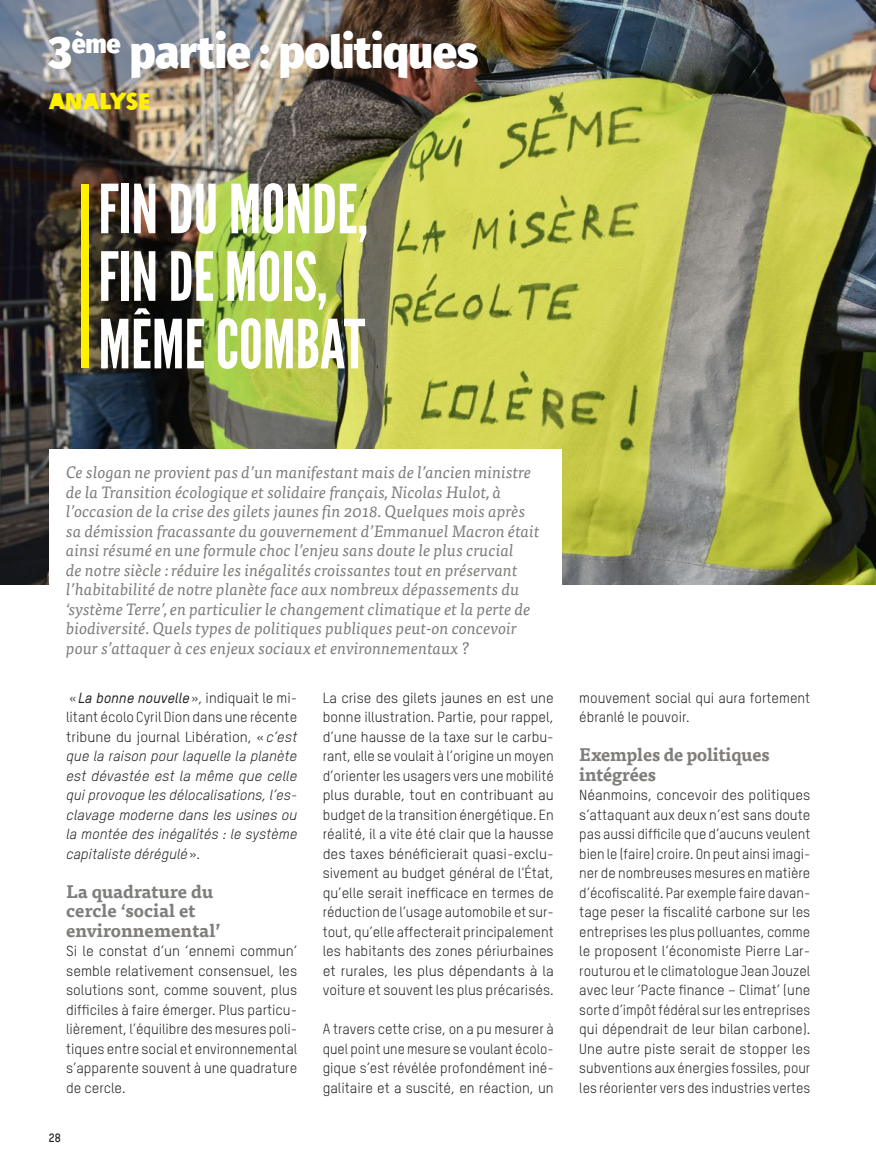
<style>
.page{position:relative;width:876px;height:1170px;background:#fff}
.page>*{position:absolute;margin:0;border:0;box-sizing:border-box;transform-origin:0 0}
.t1{font:67.5px/67.5px "League Gothic";color:#fff}
.t2{font:800 45px "Fira Sans";letter-spacing:-.01em;color:#fff}
.t3{font:22.5px "Oxfam Global Headline";color:#fff101}
.t4{font:700 18px/19.5px "Tisa Pro";color:#7f7e7c}
.t5{font:italic 16.5px/19.5px "Tisa Pro";color:#7f7e7c}
.t6{font:14.25px/19.5px "Oxfam TSTARPRO";color:#231f20;text-align:justify}
.t7{font:italic 14.25px/19.5px "Oxfam TSTARPRO";color:#231f20;text-align:justify}
.t8{font:700 12px "Oxfam TSTARPRO";color:#231f20}
.s1{font-style:normal}
.s2{font-weight:500}
</style>
<div class="page">
<img style="left:0;top:0;width:876px;height:585px">
<div style="left:82px;top:184px;width:7px;height:183px;background:#fff101"></div>
<div style="left:49px;top:449px;width:513px;height:157px;background:#fff"></div>
<h2 class="t2" style="left:49px;top:21px;width:431px">3<sup>ème</sup> partie : politiques</h2>
<h3 class="t3" style="left:49px;top:81px;width:104px">ANALYSE</h3>
<h1 class="t1" style="left:98px;top:176px;width:271px">FIN DU MONDE,<br>FIN DE MOIS,<br>MÊME COMBAT</h1>
<p class="t5" style="left:66px;top:461px;width:475px">Ce slogan ne provient pas d’un manifestant mais de l’ancien ministre de la Transition écologique et solidaire français, Nicolas Hulot, à l’occasion de la crise des gilets jaunes fin 2018. Quelques mois après sa démission fracassante du gouvernement d’Emmanuel Macron était ainsi résumé en une formule choc l’enjeu sans doute le plus crucial<br>de notre siècle : réduire les inégalités croissantes tout en préservant l’habitabilité de notre planète face aux nombreux dépassements du ‘système Terre’, en particulier le changement climatique et la perte de biodiversité. Quels types de politiques publiques peut-on concevoir pour s’attaquer à ces enjeux sociaux et environnementaux ?</p>
<p class="t7" style="left:66px;top:687px;width:233px"><span class="s1">«</span> <span class="s2">La bonne nouvelle</span><span class="s1">», indiquait le mi&shy;litant écolo Cyril Dion dans une récente tribune du journal Libération, «</span>c’est que la raison pour laquelle la planète est dévastée est la même que celle qui provoque les délocalisations, l’es&shy;clavage moderne dans les usines ou la montée des inégalités : le système capitaliste dérégulé<span class="s1">».</span></p>
<p class="t4" style="left:66px;top:880px;width:156px">La quadrature du cercle ‘social et environnemental’</p>
<p class="t6" style="left:66px;top:941px;width:233px">Si le constat d’un ‘ennemi commun’ semble relativement consensuel, les solutions sont, comme souvent, plus difficiles à faire émerger. Plus particu&shy;lièrement, l’équilibre des mesures poli&shy;tiques entre social et environnemental s’apparente souvent à une quadrature de cercle.</p>
<p class="t8" style="left:49px;top:1129px;width:13px">28</p>
<p class="t6" style="left:323px;top:687px;width:233px">La crise des gilets jaunes en est une bonne illustration. Partie, pour rappel, d’une hausse de la taxe sur le carbu&shy;rant, elle se voulait à l’origine un moyen d’orienter les usagers vers une mobilité plus durable, tout en contribuant au budget de la transition énergétique. En réalité, il a vite été clair que la hausse des taxes bénéficierait quasi-exclu&shy;sivement au budget général de l'État, qu’elle serait inefficace en termes de réduction de l’usage automobile et sur&shy;tout, qu’elle affecterait principalement les habitants des zones périurbaines et rurales, les plus dépendants à la voiture et souvent les plus précarisés.</p>
<p class="t6" style="left:323px;top:1019px;width:233px">A travers cette crise, on a pu mesurer à quel point une mesure se voulant écolo&shy;gique s’est révélée profondément iné&shy;galitaire et a suscité, en réaction, un</p>
<p class="t6" style="left:579px;top:687px;width:233px">mouvement social qui aura fortement ébranlé le pouvoir.</p>
<p class="t4" style="left:579px;top:744px;width:192px">Exemples de politiques intégrées</p>
<p class="t6" style="left:579px;top:785px;width:233px">Néanmoins, concevoir des politiques s’attaquant aux deux n’est sans doute pas aussi difficile que d’aucuns veulent bien le (faire) croire. On peut ainsi imagi&shy;ner de nombreuses mesures en matière d’écofiscalité. Par exemple faire davan&shy;tage peser la fiscalité carbone sur les entreprises les plus polluantes, comme le proposent l’économiste Pierre Lar&shy;routurou et le climatologue Jean Jouzel avec leur ‘Pacte finance – Climat’ (une sorte d’impôt fédéral sur les entreprises qui dépendrait de leur bilan carbone).<br>Une autre piste serait de stopper les subventions aux énergies fossiles, pour les réorienter vers des industries vertes</p>
</div>
